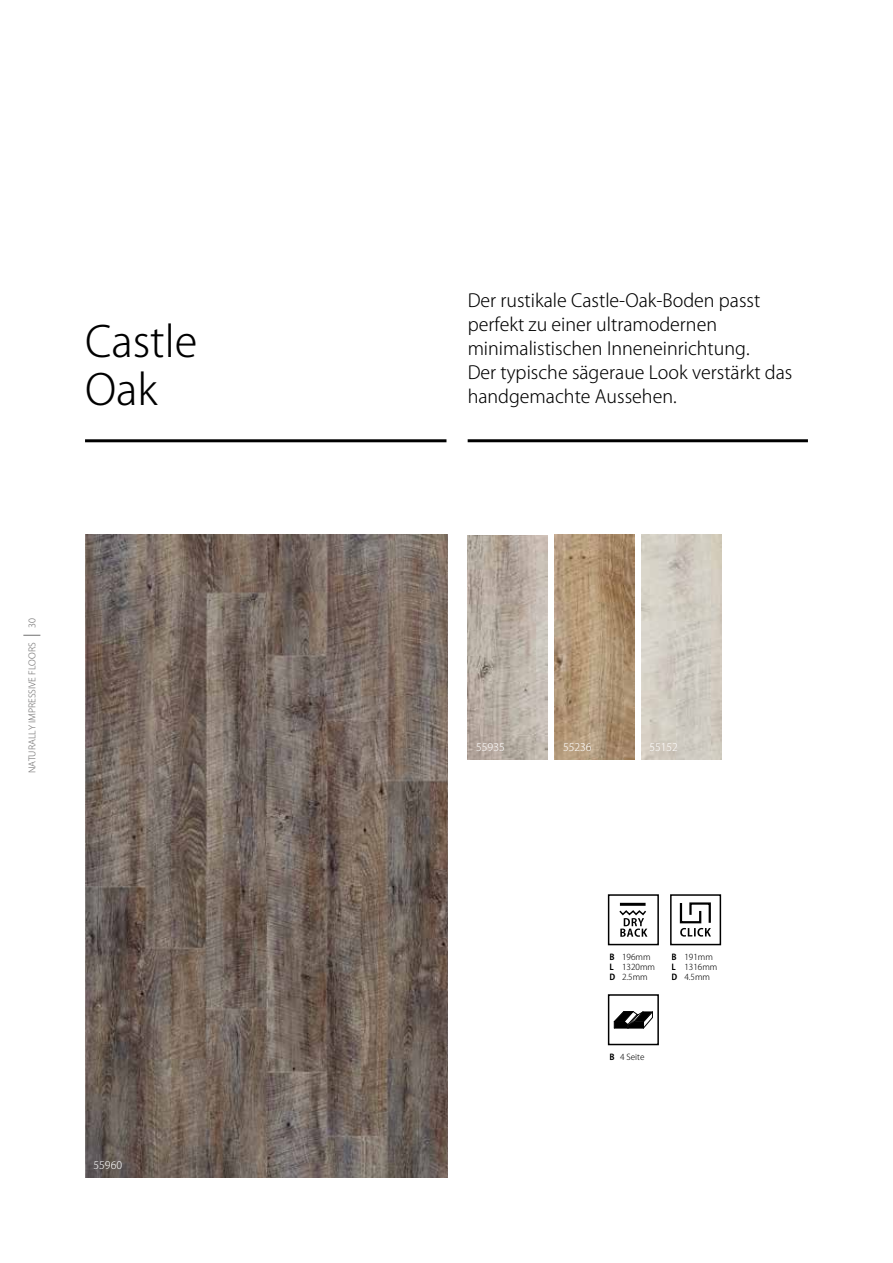
<style>
.page{position:relative;width:893px;height:1263px;background:#fff}
.page>*{position:absolute;margin:0;border:0;box-sizing:border-box;transform-origin:0 0}
.t1{font:300 42px/48px "Koz Go Pro";color:#000}
.t2{font:300 18px/24px "Koz Go Pr 6 N";color:#000}
.t3{font:300 10.5px "Koz Go Pro";color:#fff}
.t4{font:300 9px "Koz Go Pro";color:#706f6f}
.t5{font:300 8.25px/9.9px "Koz Go Pro";color:#000}
.s1{font-weight:700}
</style>
<div class="page">
<img style="left:85px;top:535px;width:363px;height:643px">
<img style="left:468px;top:535px;width:80px;height:224px">
<img style="left:555px;top:535px;width:79px;height:224px">
<img style="left:642px;top:535px;width:79px;height:224px">
<hr style="left:892px;top:0;width:1px;height:1263px;background:#f8f5eb">
<hr style="left:85px;top:439px;width:361px;height:3px;background:#000">
<hr style="left:468px;top:439px;width:340px;height:3px;background:#000">
<svg style="left:23px;top:635px;width:17px;height:1px"></svg>
<div style="left:608px;top:944px;width:51px;height:51px;border:2px solid #fff"></div>
<div style="left:608px;top:894px;width:51px;height:51px;border:2px solid #000"></div>
<hr style="left:620px;top:903px;width:26px;height:3px;background:#000">
<svg style="left:619px;top:910px;width:29px;height:27px"></svg>
<div style="left:670px;top:894px;width:51px;height:51px;border:2px solid #000"></div>
<svg style="left:679px;top:902px;width:32px;height:34px"></svg>
<svg style="left:614px;top:1011px;width:39px;height:18px"></svg>
<div style="left:608px;top:994px;width:51px;height:51px;border:2px solid #000"></div>
<h1 class="t1" style="left:85px;top:318px;width:114px">Castle<br>Oak</h1>
<p class="t4" style="left:26px;top:628px;width:11px;rotate:-90deg">30</p>
<p class="t4" style="left:26px;top:773px;width:132px;rotate:-90deg">NATURALLY IMPRESSIVE FLOORS</p>
<p class="t3" style="left:94px;top:1159px;width:30px">55960</p>
<p class="t2" style="left:468px;top:289px;width:326px">Der rustikale Castle-Oak-Boden passt perfekt zu einer ultramodernen minimalistischen Inneneinrichtung.<br>Der typische sägeraue Look verstärkt das handgemachte Aussehen.</p>
<p class="t3" style="left:476px;top:740px;width:30px">55935</p>
<p class="t3" style="left:563px;top:740px;width:30px">55236</p>
<p class="t3" style="left:649px;top:740px;width:30px">55152</p>
<p class="t5" style="left:609px;top:952px;width:47px"><span class="s1">B</span> 196mm<br><span class="s1">L</span> 1320mm<br><span class="s1">D</span> 2.5mm</p>
<p class="t5" style="left:672px;top:952px;width:47px"><span class="s1">B</span> 191mm<br><span class="s1">L</span> 1316mm<br><span class="s1">D</span> 4.5mm</p>
<p class="t5" style="left:609px;top:1052px;width:37px"><span class="s1">B</span> 4 Seite</p>
</div>
